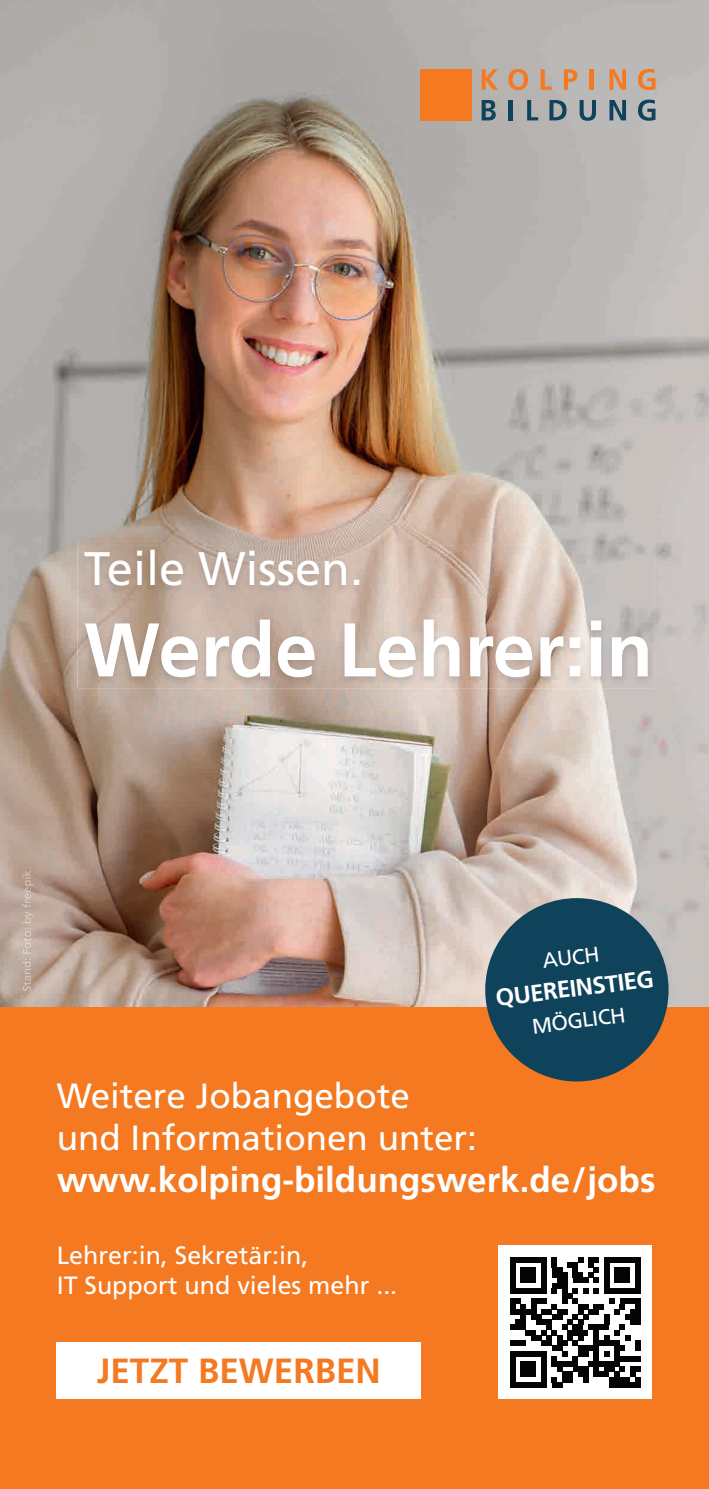
<style>
.page{position:relative;width:709px;height:1489px;background:#fff}
.page>*{position:absolute;margin:0;border:0;box-sizing:border-box;transform-origin:0 0}
.t1{font:700 75.75px "Frutiger LT Pro";color:#fff}
.t2{font:47px "Frutiger LT Pro";color:#fff}
.t3{font:35px/42px "Frutiger LT Pro";color:#fff}
.t4{font:700 35px "Frutiger LT Pro";color:#fff}
.t5{font:700 35px "Frutiger LT Pro";color:#f47921}
.t6{font:25px/30px "Frutiger LT Pro";color:#fff}
.t7{font:700 23.75px "Frutiger LT Pro";color:#fff}
.t8{font:21.25px "Frutiger LT Pro";color:#fff}
</style>
<div class="page">
<img style="left:0;top:0;width:709px;height:1006px">
<div style="left:0;top:1007px;width:709px;height:481px;background:#f47921"></div>
<hr style="left:0;top:1006px;width:709px;height:2px;background:#f47921">
<img style="left:77px;top:546px;width:578px;height:142px">
<svg style="left:481px;top:69px;width:17px;height:21px"></svg>
<svg style="left:508px;top:69px;width:20px;height:21px"></svg>
<svg style="left:564px;top:69px;width:13px;height:21px"></svg>
<hr style="left:589px;top:69px;width:4px;height:21px;background:#f47921">
<svg style="left:609px;top:69px;width:17px;height:21px"></svg>
<svg style="left:638px;top:69px;width:17px;height:21px"></svg>
<svg style="left:540px;top:69px;width:11px;height:21px"></svg>
<svg style="left:481px;top:100px;width:15px;height:20px"></svg>
<hr style="left:508px;top:100px;width:4px;height:20px;background:#0e435b">
<svg style="left:549px;top:100px;width:17px;height:20px"></svg>
<svg style="left:579px;top:100px;width:17px;height:21px"></svg>
<svg style="left:609px;top:100px;width:17px;height:20px"></svg>
<svg style="left:638px;top:100px;width:17px;height:21px"></svg>
<svg style="left:527px;top:100px;width:11px;height:20px"></svg>
<div style="left:420px;top:69px;width:51px;height:51px;background:#f47921"></div>
<div style="left:57px;top:1342px;width:364px;height:56px;background:#fff"></div>
<div style="left:498px;top:1245px;width:154px;height:153px;background:#fff"></div>
<div style="left:552px;top:1381px;width:10px;height:6px;background:#030505"></div>
<div style="left:609px;top:1381px;width:31px;height:6px;background:#030505"></div>
<svg style="left:510px;top:1257px;width:130px;height:124px"></svg>
<div style="left:510px;top:1381px;width:36px;height:6px;background:#030505"></div>
<div style="left:520px;top:1361px;width:16px;height:15px;background:#030505"></div>
<div style="left:485px;top:898px;width:183px;height:183px;background:#0e435b;border-radius:50%"></div>
<img style="left:22px;top:870px;width:11px;height:120px">
<h2 class="t2" style="left:84px;top:541px;width:280px">Teile Wissen.</h2>
<h1 class="t1" style="left:84px;top:605px;width:570px">Werde Lehrer:in</h1>
<p class="t8" style="left:541px;top:948px;width:59px;rotate:-7deg">AUCH</p>
<p class="t7" style="left:494px;top:983px;width:161px;rotate:-7deg">QUEREINSTIEG</p>
<p class="t8" style="left:530px;top:1013px;width:95px;rotate:-7deg">MÖGLICH</p>
<h3 class="t3" style="left:57px;top:1074px;width:422px">Weitere Jobangebote und Informationen unter:</h3>
<h3 class="t4" style="left:57px;top:1158px;width:600px">www.kolping-bildungswerk.de/jobs</h3>
<p class="t6" style="left:57px;top:1240px;width:342px">Lehrer:in, Sekretär:in,<br>IT Support und vieles mehr ...</p>
<h3 class="t5" style="left:97px;top:1349px;width:285px">JETZT BEWERBEN</h3>
</div>
